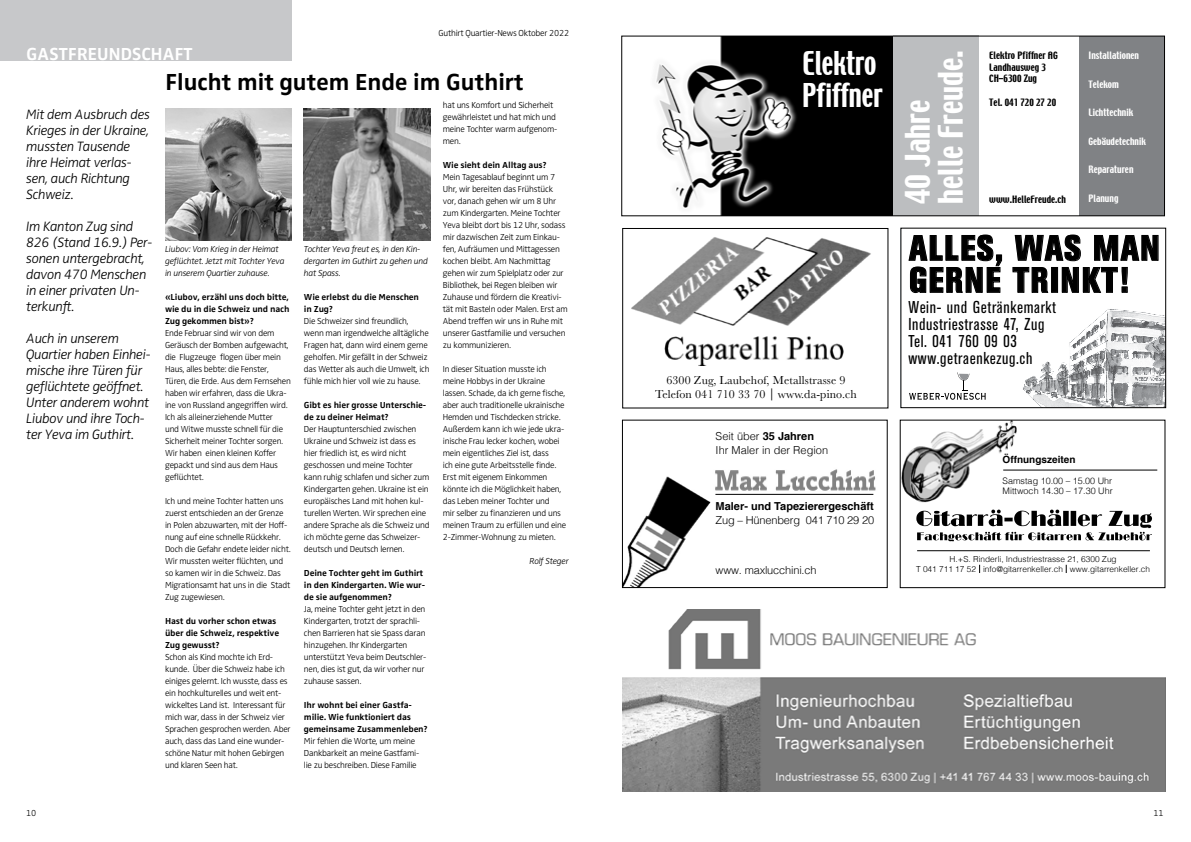
<style>
.page{position:relative;width:1191px;height:842px;background:#fff}
.page>*{position:absolute;margin:0;border:0;box-sizing:border-box;transform-origin:0 0}
.t1{font:900 condensed 35.2px/32px "AK11";color:#000}
.t2{font:30px/33px "Techno";color:#fff}
.t3{font:29px/32px "Techno";color:#fff;scale:.9 1}
.t4{font:700 24px "Zwo Corr";letter-spacing:-.025em;color:#000}
.t5{font:700 18px "Zwo Corr";color:#fff}
.t6{font:condensed 17.1px/17.1px "AK11";letter-spacing:.05em;color:#000}
.t7{font:italic 300 14px/16px "Zwo";letter-spacing:-.025em;color:#000}
.t8{font:12px/14px "Baskerville";letter-spacing:.01em;color:#000;text-align:center}
.t9{font:300 11px/14px "Helvetica";letter-spacing:-.015em;color:#000}
.t10{font:700 11px "Helvetica";color:#000}
.t11{font:700 10px "Helvetica";color:#000}
.t12{font:300 9px/12px "Zwo";letter-spacing:-.025em;color:#000}
.t13{font:700 9px/12px "Zwo Corr";letter-spacing:-.025em;color:#000}
.t14{font:italic 300 9px/12px "Zwo";letter-spacing:-.025em;color:#000}
.t15{font:9px/11.2px "Techno";letter-spacing:.005em;color:#000}
.t16{font:9px "Techno";letter-spacing:.005em;color:#fff}
.t17{font:300 9px/10.8px "Helvetica";color:#000}
.t18{font:300 8.3px/10px "Helvetica";color:#000;text-align:center}
.s1{font-weight:700}
</style>
<div class="page">
<img style="left:165px;top:108px;width:126px;height:132px">
<img style="left:304px;top:108px;width:126px;height:132px">
<div style="left:817px;top:36px;width:76px;height:180px;background:#000"></div>
<div style="left:893px;top:36px;width:85px;height:180px;background:#bcbec0"></div>
<div style="left:1079px;top:36px;width:85px;height:180px;background:#808285"></div>
<img style="left:656px;top:38px;width:161px;height:176px">
<div style="left:621px;top:36px;width:543px;height:180px;border:1px solid #000"></div>
<img style="left:902px;top:422px;width:116px;height:81px">
<div style="left:900px;top:420px;width:265px;height:168px;border:1px solid #000"></div>
<hr style="left:917px;top:550px;width:232px;height:1px;background:#000">
<hr style="left:1003px;top:470px;width:154px;height:1px;background:#000">
<img style="left:624px;top:476px;width:86px;height:110px">
<div style="left:622px;top:420px;width:265px;height:168px;border:1px solid #000"></div>
<hr style="left:715px;top:494px;width:158px;height:1px;background:#000">
<img style="left:715px;top:469px;width:161px;height:22px">
<img style="left:622px;top:609px;width:543px;height:182px">
<svg style="left:985px;top:255px;width:179px;height:151px"></svg>
<svg style="left:908px;top:227px;width:94px;height:67px"></svg>
<svg style="left:1012px;top:227px;width:147px;height:66px"></svg>
<svg style="left:909px;top:372px;width:76px;height:28px"></svg>
<div style="left:900px;top:228px;width:266px;height:180px;border:1px solid #000"></div>
<div style="left:622px;top:228px;width:266px;height:180px;border:1px solid #000"></div>
<img style="left:631px;top:237px;width:240px;height:89px">
<img style="left:664px;top:336px;width:180px;height:29px">
<div style="left:0;top:0;width:291px;height:60px;background:#c7c8ca"></div>
<svg style="left:916px;top:510px;width:236px;height:31px"></svg>
<p class="t12" style="left:438px;top:27px;width:132px">Guthirt Quartier-News Oktober 2022</p>
<h3 class="t4" style="left:165px;top:68px;width:360px">Flucht mit gutem Ende im Guthirt</h3>
<h3 class="t5" style="left:26px;top:43px;width:12px">gast</h3>
<h3 class="t5" style="left:68px;top:43px;width:21px">freun</h3>
<h3 class="t5" style="left:120px;top:43px;width:23px">dscha</h3>
<h3 class="t5" style="left:174px;top:43px;width:18px">ft</h3>
<h3 class="t7" style="left:26px;top:106px;width:125px">Mit dem Ausbruch des<br>Krieges in der Ukraine, mussten Tausende ihre Heimat verlas&shy;sen, auch Richtung<br>Schweiz.</h3>
<h3 class="t7" style="left:26px;top:218px;width:128px">Im Kanton Zug sind<br>826 (Stand 16.9.) Per&shy;sonen untergebracht, davon 470 Menschen in einer privaten Un&shy;terkunft.</h3>
<h3 class="t7" style="left:26px;top:330px;width:126px">Auch in unserem<br>Quartier haben Einhei&shy;mische ihre Türen für geflüchtete geöffnet.<br>Unter anderem wohnt<br>Liubov und ihre Toch&shy;ter Yeva im Guthirt.</h3>
<p class="t14" style="left:165px;top:243px;width:121px">Liubov: Vom Krieg in der Heimat geflüchtet. Jetzt mit Tochter Yeva in unserem Quartier zuhause.</p>
<p class="t14" style="left:304px;top:243px;width:125px">Tochter Yeva freut es, in den Kin&shy;dergarten im Guthirt zu gehen und hat Spass.</p>
<p class="t13" style="left:165px;top:291px;width:126px;text-align:justify">«Liubov, erzähl uns doch bitte, wie du in die Schweiz und nach Zug gekommen bist»?</p>
<p class="t12" style="left:165px;top:327px;width:127px">Ende Februar sind wir von dem<br>Geräusch der Bomben aufgewacht, die Flugzeuge flogen über mein<br>Haus, alles bebte: die Fenster,<br>Türen, die Erde. Aus dem Fernsehen haben wir erfahren, dass die Ukra&shy;ine von Russland angegriffen wird.<br>Ich als alleinerziehende Mutter<br>und Witwe musste schnell für die<br>Sicherheit meiner Tochter sorgen.<br>Wir haben einen kleinen Koffer gepackt und sind aus dem Haus geflüchtet.</p>
<p class="t12" style="left:165px;top:495px;width:127px">Ich und meine Tochter hatten uns zuerst entschieden an der Grenze in Polen abzuwarten, mit der Hoff&shy;nung auf eine schnelle Rückkehr.<br>Doch die Gefahr endete leider nicht.<br>Wir mussten weiter flüchten, und so kamen wir in die Schweiz. Das<br>Migrationsamt hat uns in die Stadt<br>Zug zugewiesen.</p>
<p class="t13" style="left:165px;top:615px;width:116px">Hast du vorher schon etwas über die Schweiz, respektive<br>Zug gewusst?</p>
<p class="t12" style="left:165px;top:651px;width:127px">Schon als Kind mochte ich Erd&shy;kunde. Über die Schweiz habe ich einiges gelernt. Ich wusste, dass es ein hochkulturelles und weit ent&shy;wickeltes Land ist. Interessant für mich war, dass in der Schweiz vier<br>Sprachen gesprochen werden. Aber auch, dass das Land eine wunder&shy;schöne Natur mit hohen Gebirgen und klaren Seen hat.</p>
<p class="t13" style="left:304px;top:291px;width:117px">Wie erlebst du die Menschen in Zug?</p>
<p class="t12" style="left:304px;top:315px;width:127px">Die Schweizer sind freundlich, wenn man irgendwelche alltägliche Fragen hat, dann wird einem gerne geholfen. Mir gefällt in der Schweiz das Wetter als auch die Umwelt, ich fühle mich hier voll wie zu hause.</p>
<p class="t13" style="left:304px;top:399px;width:124px">Gibt es hier grosse Unterschie&shy;de zu deiner Heimat?</p>
<p class="t12" style="left:304px;top:423px;width:127px">Der Hauptunterschied zwischen<br>Ukraine und Schweiz ist dass es hier friedlich ist, es wird nicht geschossen und meine Tochter kann ruhig schlafen und sicher zum<br>Kindergarten gehen. Ukraine ist ein europäisches Land mit hohen kul&shy;turellen Werten. Wir sprechen eine andere Sprache als die Schweiz und ich möchte gerne das Schweizer&shy;deutsch und Deutsch lernen.</p>
<p class="t13" style="left:304px;top:567px;width:123px">Deine Tochter geht im Guthirt in den Kindergarten. Wie wur&shy;de sie aufgenommen?</p>
<p class="t12" style="left:304px;top:603px;width:124px">Ja, meine Tochter geht jetzt in den<br>Kindergarten, trotzt der sprachli&shy;chen Barrieren hat sie Spass daran hinzugehen. Ihr Kindergarten unterstützt Yeva beim Deutschler&shy;nen, dies ist gut, da wir vorher nur zuhause sassen.</p>
<p class="t13" style="left:304px;top:699px;width:125px">Ihr wohnt bei einer Gastfa&shy;milie. Wie funktioniert das gemeinsame Zusammenleben?</p>
<p class="t12" style="left:304px;top:735px;width:117px">Mir fehlen die Worte, um meine<br>Dankbarkeit an meine Gastfami&shy;lie zu beschreiben. Diese Familie</p>
<p class="t12" style="left:443px;top:99px;width:116px">hat uns Komfort und Sicherheit gewährleistet und hat mich und meine Tochter warm aufgenom&shy;men.</p>
<p class="t13" style="left:443px;top:159px;width:106px">Wie sieht dein Alltag aus?</p>
<p class="t12" style="left:443px;top:171px;width:126px">Mein Tagesablauf beginnt um 7<br>Uhr, wir bereiten das Frühstück vor, danach gehen wir um 8 Uhr zum Kindergarten. Meine Tochter<br>Yeva bleibt dort bis 12 Uhr, sodass mir dazwischen Zeit zum Einkau&shy;fen, Aufräumen und Mittagessen kochen bleibt. Am Nachmittag gehen wir zum Spielplatz oder zur<br>Bibliothek, bei Regen bleiben wir<br>Zuhause und fördern die Kreativi&shy;tät mit Basteln oder Malen. Erst am<br>Abend treffen wir uns in Ruhe mit unserer Gastfamilie und versuchen zu kommunizieren.</p>
<p class="t12" style="left:443px;top:363px;width:125px">In dieser Situation musste ich meine Hobbys in der Ukraine lassen. Schade, da ich gerne fische, aber auch traditionelle ukrainische<br>Hemden und Tischdecken stricke.<br>Außerdem kann ich wie jede ukra&shy;inische Frau lecker kochen, wobei mein eigentliches Ziel ist, dass<br>ich eine gute Arbeitsstelle finde.<br>Erst mit eigenem Einkommen könnte ich die Möglichkeit haben, das Leben meiner Tochter und<br>mir selber zu finanzieren und uns meinen Traum zu erfüllen und eine<br>2-Zimmer-Wohnung zu mieten.</p>
<p class="t14" style="left:529px;top:555px;width:41px">Rolf Steger</p>
<p class="t12" style="left:26px;top:807px;width:12px">10</p>
<h3 class="t3" style="left:802px;top:49px;width:91px">Elektro<br>Pf iffner</h3>
<h2 class="t2" style="left:903px;top:204px;width:155px;rotate:-90deg">40 Jahre helle Freude.</h2>
<p class="t15" style="left:989px;top:51px;width:70px">Elektro Pf iffner AG<br>Landhausweg 3<br>CH–6300 Zug</p>
<p class="t15" style="left:989px;top:97px;width:69px">Tel. 041 720 27 20</p>
<p class="t15" style="left:989px;top:194px;width:78px">www.HelleFreude.ch</p>
<p class="t16" style="left:1088px;top:50px;width:52px">Installationen</p>
<p class="t16" style="left:1088px;top:78px;width:32px">Telekom</p>
<p class="t16" style="left:1088px;top:107px;width:46px">Lichttechnik</p>
<p class="t16" style="left:1088px;top:135px;width:59px">Gebäudetechnik</p>
<p class="t16" style="left:1088px;top:164px;width:47px">Reparaturen</p>
<p class="t16" style="left:1088px;top:192px;width:32px">Planung</p>
<h3 class="t8" style="left:655px;top:374px;width:203px">6300 Zug, Laubehof, Metallstrasse 9<br>Telefon 041 710 33 70 www.da-pino.ch</h3>
<p class="t9" style="left:715px;top:428px;width:114px">Seit über <span class="s1">35 Jahren<br></span>Ihr Maler in der Region</p>
<p class="t10" style="left:715px;top:497px;width:160px">Maler- und Tapezierergeschäft</p>
<p class="t9" style="left:715px;top:512px;width:160px">Zug – Hünenberg 041 710 29 20</p>
<p class="t9" style="left:715px;top:562px;width:102px">www. maxlucchini.ch</p>
<h1 class="t1" style="left:909px;top:232px;width:252px">ALLES, WAS MAN<br>GERNE TRINKT!</h1>
<h3 class="t6" style="left:908px;top:298px;width:149px">Wein- und Getränkemarkt<br>Industriestrasse 47, Zug<br>Tel. 041 760 09 03 www.getraenkezug.ch</h3>
<p class="t11" style="left:1002px;top:451px;width:74px">Öffnungszeiten</p>
<p class="t17" style="left:1002px;top:474px;width:112px">Samstag 10.00 – 15.00 Uhr<br>Mittwoch 14.30 – 17.30 Uhr</p>
<p class="t18" style="left:916px;top:554px;width:236px">H.+S. Rinderli, Industriestrasse 21, 6300 Zug<br>T 041 711 17 52 info@gitarrenkeller.ch www.gitarrenkeller.ch</p>
<p class="t12" style="left:1153px;top:807px;width:12px">11</p>
</div>
